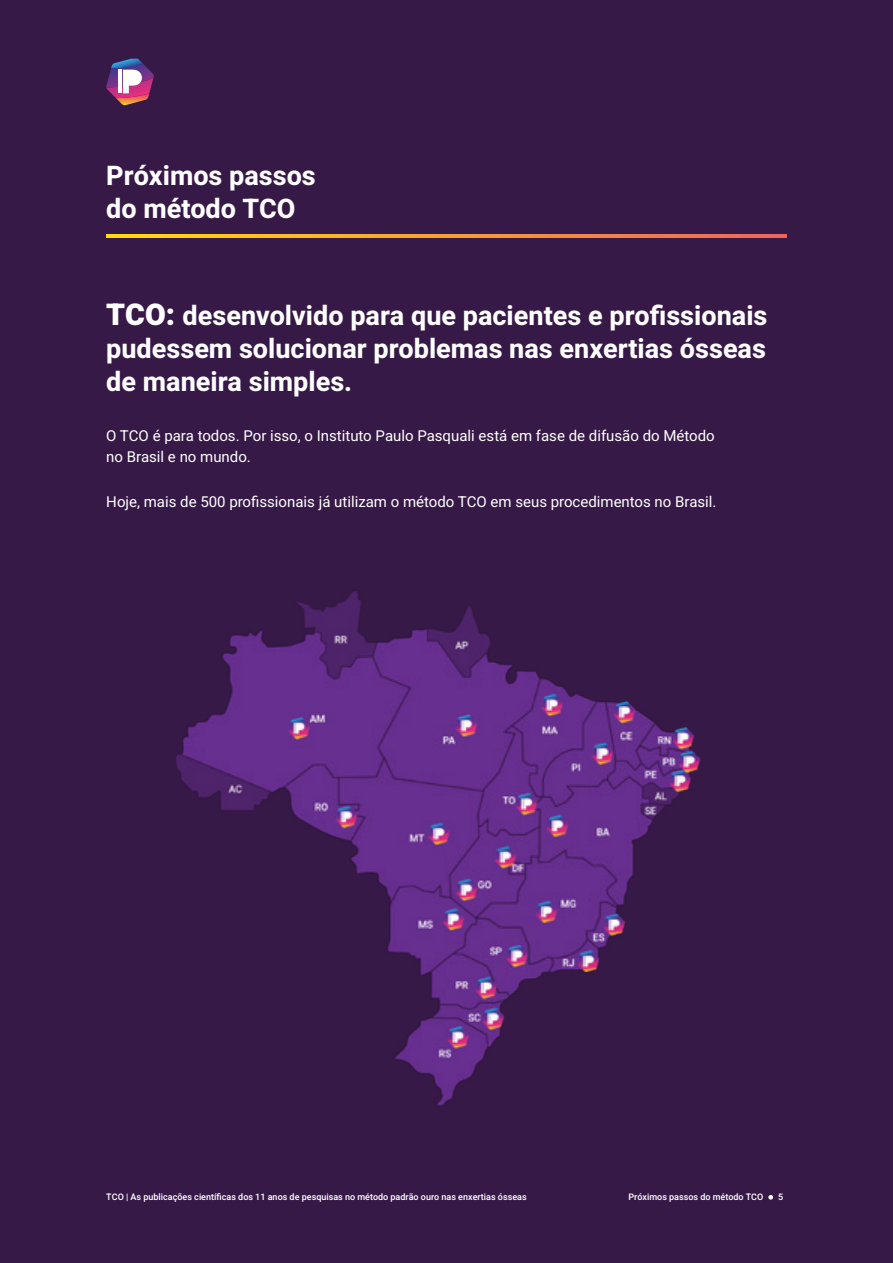
<style>
.page{position:relative;width:893px;height:1263px;background:#371947}
.page>*{position:absolute;margin:0;border:0;box-sizing:border-box;transform-origin:0 0}
.t1{font:27px/33px "Heebo";color:#fff}
.t2{font:15px/21px "Heebo";color:#fff}
.t3{font:9px "Heebo";color:#fff}
.s1{font-size:30px}
</style>
<div class="page">
<svg style="left:106px;top:235px;width:681px;height:2px"></svg>
<img style="left:176px;top:591px;width:525px;height:515px">
<svg style="left:106px;top:59px;width:48px;height:46px"></svg>
<hr style="left:118px;top:70px;width:4px;height:23px;background:#fff">
<svg style="left:768px;top:1195px;width:5px;height:4px"></svg>
<h1 class="t1" style="left:106px;top:158px;width:211px">Próximos passos do método TCO</h1>
<h1 class="t1" style="left:106px;top:299px;width:663px;text-align:justify"><span class="s1">TCO:</span> desenvolvido para que pacientes e profissionais pudessem solucionar problemas nas enxertias ósseas de maneira simples.</h1>
<p class="t2" style="left:106px;top:425px;width:610px">O TCO é para todos. Por isso, o Instituto Paulo Pasquali está em fase de difusão do Método no Brasil e no mundo.</p>
<p class="t2" style="left:106px;top:491px;width:612px">Hoje, mais de 500 profissionais já utilizam o método TCO em seus procedimentos no Brasil.</p>
<p class="t3" style="left:106px;top:1191px;width:422px">TCO | As publicações científicas dos 11 anos de pesquisas no método padrão ouro nas enxertias ósseas</p>
<p class="t3" style="left:628px;top:1191px;width:136px">Próximos passos do método TCO</p>
<p class="t3" style="left:778px;top:1191px;width:7px">5</p>
</div>
